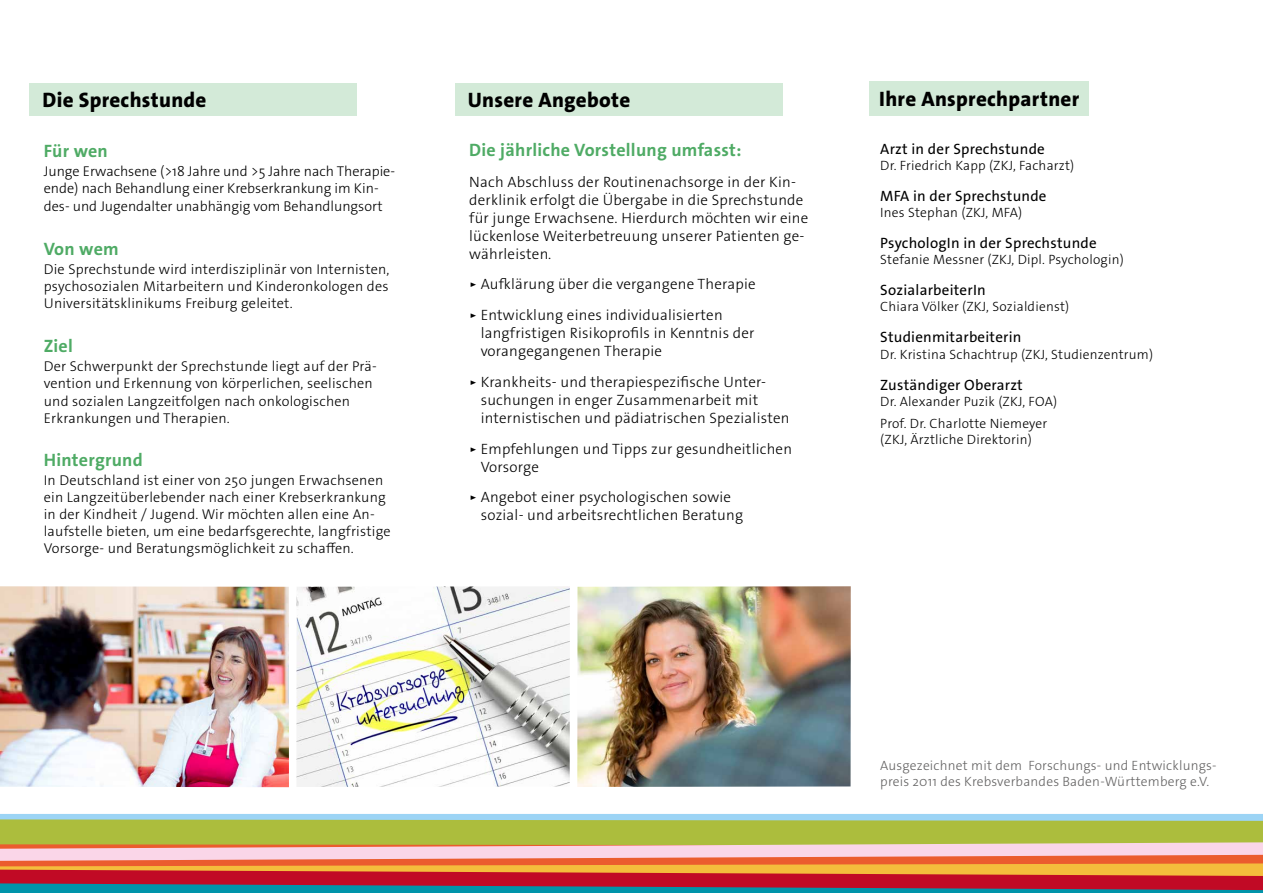
<style>
.page{position:relative;width:1263px;height:893px;background:#fff}
.page>*{position:absolute;margin:0;border:0;box-sizing:border-box;transform-origin:0 0}
.t1{font:800 21px "The Sans Os F";letter-spacing:.015em;color:#000}
.t2{font:700 18px "The Sans Os F";letter-spacing:.015em;color:#4fab65}
.t3{font:300 15px/18px "The Sans Os F";letter-spacing:.015em;color:#000}
.t4{font:15px "The Sans Os F";letter-spacing:.015em;color:#000}
.t5{font:300 14.25px/17.1px "The Sans Os F";letter-spacing:.015em;color:#000}
.t6{font:300 13.5px/22.2px "The Sans Os F";letter-spacing:.015em;color:#000}
.t7{font:300 13.5px/16.2px "The Sans Os F";letter-spacing:.015em;color:#646363}
</style>
<div class="page">
<img style="left:0;top:586px;width:289px;height:201px">
<img style="left:296px;top:586px;width:274px;height:201px">
<img style="left:577px;top:586px;width:274px;height:201px">
<div style="left:0;top:814px;width:1263px;height:8px;background:#9cd4f5"></div>
<svg style="left:0;top:819px;width:1263px;height:74px;background:#bc915f"></svg>
<div style="left:30px;top:83px;width:327px;height:32px;background:#d3ead8"></div>
<div style="left:455px;top:83px;width:327px;height:32px;background:#d3ead8"></div>
<div style="left:870px;top:81px;width:219px;height:34px;background:#d3ead8"></div>
<h1 class="t1" style="left:43px;top:86px;width:166px">Die Sprechstunde</h1>
<h1 class="t1" style="left:468px;top:86px;width:164px">Unsere Angebote</h1>
<p class="t2" style="left:44px;top:139px;width:66px">Für wen</p>
<p class="t5" style="left:44px;top:162px;width:353px;line-height:17.5px">Junge Erwachsene (&gt;18 Jahre und &gt;5 Jahre nach Therapie&shy;ende) nach Behandlung einer Krebserkrankung im Kin&shy;des- und Jugendalter unabhängig vom Behandlungsort</p>
<p class="t2" style="left:44px;top:237px;width:76px">Von wem</p>
<p class="t5" style="left:44px;top:261px;width:347px;text-align:justify">Die Sprechstunde wird interdisziplinär von Internisten, psychosozialen Mitarbeitern und Kinderonkologen des Universitätsklinikums Freiburg geleitet.</p>
<p class="t2" style="left:44px;top:334px;width:31px">Ziel</p>
<p class="t5" style="left:44px;top:358px;width:334px">Der Schwerpunkt der Sprechstunde liegt auf der Prä&shy;vention und Erkennung von körperlichen, seelischen und sozialen Langzeitfolgen nach onkologischen Erkrankungen und Therapien.</p>
<p class="t2" style="left:44px;top:448px;width:101px">Hintergrund</p>
<p class="t5" style="left:44px;top:472px;width:348px">In Deutschland ist einer von 250 jungen Erwachsenen ein Langzeitüberlebender nach einer Krebserkrankung in der Kindheit / Jugend. Wir möchten allen eine An&shy;laufstelle bieten, um eine bedarfsgerechte, langfristige Vorsorge- und Beratungsmöglichkeit zu schaffen.</p>
<p class="t2" style="left:469px;top:138px;width:274px">Die jährliche Vorstellung umfasst:</p>
<p class="t3" style="left:469px;top:173px;width:341px">Nach Abschluss der Routinenachsorge in der Kin&shy;derklinik erfolgt die Übergabe in die Sprechstunde für junge Erwachsene. Hierdurch möchten wir eine lückenlose Weiterbetreuung unserer Patienten ge&shy;währleisten.</p>
<p class="t3" style="left:469px;top:269px;width:288px;line-height:30.8px">► Aufklärung über die vergangene Therapie ► Entwicklung eines individualisierten</p>
<p class="t3" style="left:481px;top:324px;width:275px">langfristigen Risikoprofils in Kenntnis der vorangegangenen Therapie</p>
<p class="t3" style="left:481px;top:373px;width:310px;text-indent:-11px">► Krankheits- und therapiespezifische Unter&shy;suchungen in enger Zusammenarbeit mit internistischen und pädiatrischen Spezialisten</p>
<p class="t3" style="left:481px;top:440px;width:313px;text-indent:-11px">► Empfehlungen und Tipps zur gesundheitlichen<br>Vorsorge</p>
<p class="t3" style="left:481px;top:488px;width:264px;text-indent:-11px">► Angebot einer psychologischen sowie sozial- und arbeitsrechtlichen Beratung</p>
<h1 class="t1" style="left:879px;top:85px;width:201px">Ihre Ansprechpartner</h1>
<p class="t4" style="left:880px;top:139px;width:166px">Arzt in der Sprechstunde</p>
<p class="t6" style="left:880px;top:154px;width:196px">Dr. Friedrich Kapp (ZKJ, Facharzt)</p>
<p class="t4" style="left:880px;top:186px;width:168px">MFA in der Sprechstunde</p>
<p class="t6" style="left:880px;top:201px;width:143px">Ines Stephan (ZKJ, MFA)</p>
<p class="t4" style="left:880px;top:233px;width:218px">PsychologIn in der Sprechstunde</p>
<p class="t6" style="left:880px;top:249px;width:245px">Stefanie Messner (ZKJ, Dipl. Psychologin)</p>
<p class="t4" style="left:880px;top:280px;width:107px">SozialarbeiterIn</p>
<p class="t6" style="left:880px;top:296px;width:191px">Chiara Völker (ZKJ, Sozialdienst)</p>
<p class="t4" style="left:880px;top:328px;width:143px">Studienmitarbeiterin</p>
<p class="t6" style="left:880px;top:343px;width:274px">Dr. Kristina Schachtrup (ZKJ, Studienzentrum)</p>
<p class="t4" style="left:880px;top:375px;width:144px">Zuständiger Oberarzt</p>
<p class="t6" style="left:880px;top:390px;width:178px">Dr. Alexander Puzik (ZKJ, FOA)<br>Prof. Dr. Charlotte Niemeyer</p>
<p class="t6" style="left:880px;top:429px;width:153px">(ZKJ, Ärztliche Direktorin)</p>
<p class="t7" style="left:880px;top:757px;width:338px">Ausgezeichnet mit dem Forschungs- und Entwicklungs&shy;preis 2011 des Krebsverbandes Baden-Württemberg e.V.</p>
</div>
